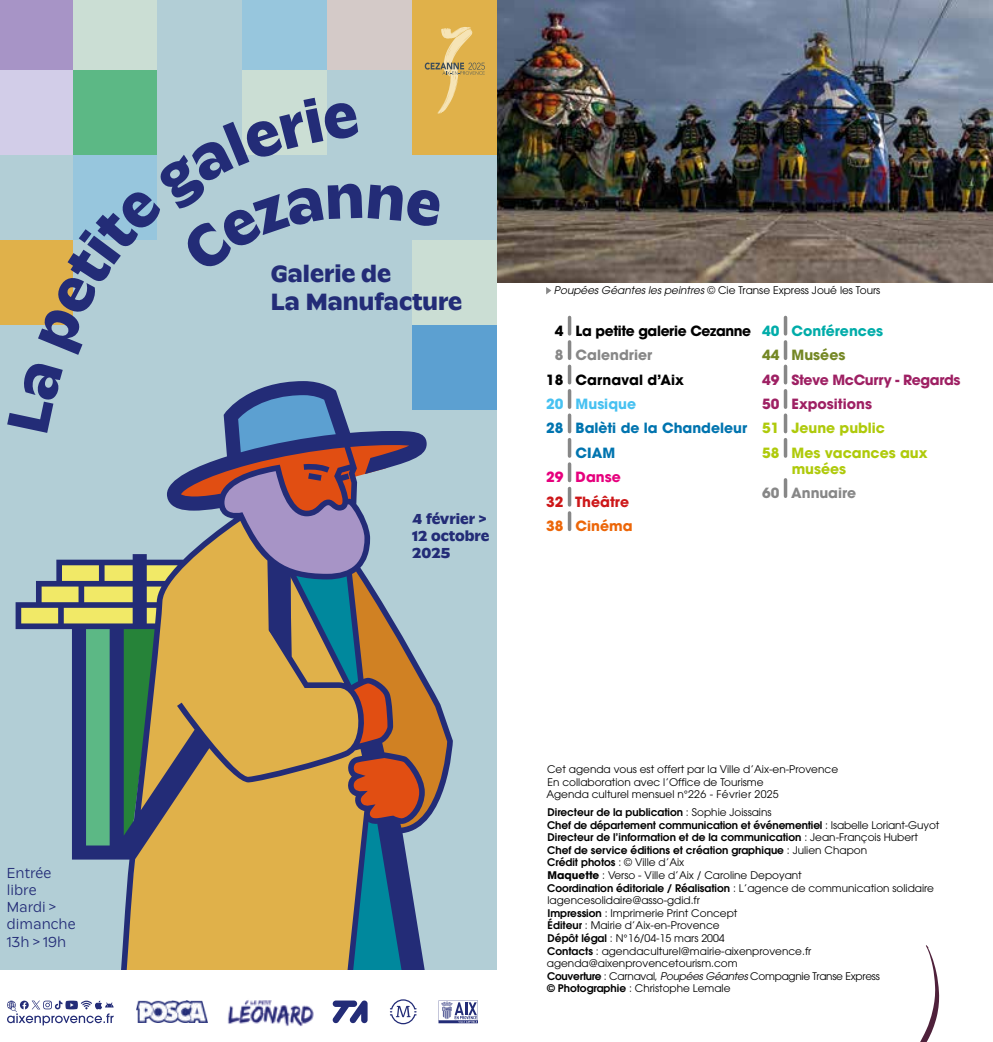
<style>
.page{position:relative;width:993px;height:1042px;background:#fff}
.page>*{position:absolute;margin:0;border:0;box-sizing:border-box;transform-origin:0 0}
.t1{font:700 23.28px/28px "Daimito Normal";color:#232c77}
.t2{font:14.35px/17.2px "Daimito Normal";color:#232c77}
.t3{font:700 14.35px/17.2px "Daimito Normal";color:#232c77}
.t4{font:700 14px/24.5px "ITC Avant Garde Pro";letter-spacing:-.015em;color:#9e2063}
.t5{font:700 14px/24.5px "ITC Avant Garde Pro";color:#afca0b}
.t6{font:700 14px/24.5px "ITC Avant Garde Pro";color:#0074af}
.t7{font:700 14px "ITC Avant Garde Pro";letter-spacing:-.025em;color:#000}
.t8{font:700 14px "ITC Avant Garde Pro";color:#878787}
.t9{font:700 14px "ITC Avant Garde Pro";color:#000}
.t10{font:700 14px "ITC Avant Garde Pro";color:#00aca9}
.t11{font:700 14px "ITC Avant Garde Pro";color:#47c1f1}
.t12{font:700 14px "ITC Avant Garde Pro";color:#cd1719}
.t13{font:700 14px "ITC Avant Garde Pro";color:#ec6608}
.t14{font:700 14px "ITC Avant Garde Pro";color:#748724}
.t15{font:700 14px "ITC Avant Garde Pro";color:#e6007d}
.t16{font:10.5px/12.6px "ITC Avant Garde Pro";color:#000}
.s1{font-style:italic}
.s2{font-family:"ITC Avant Garde Std";font-stretch:condensed}
.s3{font-weight:600}
.s4{font-weight:700}
</style>
<div class="page">
<svg style="left:546px;top:287px;width:5px;height:7px"></svg>
<img style="left:496px;top:0;width:496px;height:282px">
<div style="left:0;top:0;width:73px;height:70px;background:#a794c6"></div>
<div style="left:412px;top:0;width:84px;height:70px;background:#e0b14a"></div>
<div style="left:0;top:70px;width:73px;height:85px;background:#d2cde8"></div>
<div style="left:0;top:155px;width:73px;height:85px;background:#b2ced6"></div>
<div style="left:0;top:240px;width:73px;height:85px;background:#e0b14a"></div>
<div style="left:0;top:325px;width:73px;height:85px;background:#b2ced6"></div>
<div style="left:0;top:410px;width:73px;height:85px;background:#b2ced6"></div>
<div style="left:0;top:495px;width:73px;height:85px;background:#b2ced6"></div>
<div style="left:0;top:580px;width:73px;height:84px;background:#b2ced6"></div>
<div style="left:73px;top:0;width:84px;height:70px;background:#cbded4"></div>
<div style="left:157px;top:0;width:85px;height:70px;background:#b2ced6"></div>
<div style="left:242px;top:0;width:85px;height:70px;background:#97c6dd"></div>
<div style="left:327px;top:0;width:85px;height:70px;background:#d4cac8"></div>
<div style="left:412px;top:70px;width:84px;height:85px;background:#e0b14a"></div>
<div style="left:412px;top:155px;width:84px;height:85px;background:#b2ced6"></div>
<div style="left:412px;top:240px;width:84px;height:85px;background:#cbded4"></div>
<div style="left:412px;top:325px;width:84px;height:85px;background:#5ca0d1"></div>
<div style="left:412px;top:410px;width:84px;height:85px;background:#b2ced6"></div>
<div style="left:412px;top:495px;width:84px;height:85px;background:#b2ced6"></div>
<div style="left:412px;top:580px;width:84px;height:84px;background:#b2ced6"></div>
<div style="left:0;top:664px;width:73px;height:85px;background:#b2ced6"></div>
<div style="left:0;top:749px;width:73px;height:85px;background:#b2ced6"></div>
<div style="left:412px;top:664px;width:84px;height:85px;background:#b2ced6"></div>
<div style="left:412px;top:749px;width:84px;height:85px;background:#b2ced6"></div>
<div style="left:0;top:834px;width:73px;height:85px;background:#b2ced6"></div>
<div style="left:0;top:919px;width:73px;height:85px;background:#b2ced6"></div>
<div style="left:412px;top:834px;width:84px;height:85px;background:#b2ced6"></div>
<div style="left:412px;top:919px;width:84px;height:85px;background:#b2ced6"></div>
<div style="left:0;top:970px;width:496px;height:72px;background:#fff"></div>
<svg style="left:438px;top:1000px;width:40px;height:23px"></svg>
<svg style="left:7px;top:1000px;width:107px;height:25px"></svg>
<img style="left:227px;top:1000px;width:87px;height:27px">
<svg style="left:390px;top:999px;width:26px;height:25px"></svg>
<img style="left:137px;top:1001px;width:70px;height:22px">
<svg style="left:332px;top:1000px;width:35px;height:23px"></svg>
<svg style="left:567px;top:317px;width:4px;height:17px"></svg>
<svg style="left:567px;top:342px;width:4px;height:16px"></svg>
<svg style="left:567px;top:366px;width:4px;height:17px"></svg>
<svg style="left:567px;top:391px;width:4px;height:16px"></svg>
<svg style="left:567px;top:415px;width:4px;height:17px"></svg>
<svg style="left:567px;top:440px;width:4px;height:16px"></svg>
<svg style="left:567px;top:464px;width:4px;height:16px"></svg>
<svg style="left:567px;top:488px;width:4px;height:17px"></svg>
<svg style="left:567px;top:513px;width:4px;height:16px"></svg>
<svg style="left:783px;top:317px;width:4px;height:17px"></svg>
<svg style="left:783px;top:342px;width:4px;height:16px"></svg>
<svg style="left:783px;top:366px;width:4px;height:17px"></svg>
<svg style="left:783px;top:391px;width:4px;height:16px"></svg>
<svg style="left:783px;top:415px;width:4px;height:17px"></svg>
<svg style="left:783px;top:440px;width:4px;height:16px"></svg>
<svg style="left:783px;top:480px;width:4px;height:16px"></svg>
<svg style="left:920px;top:945px;width:19px;height:97px"></svg>
<svg style="left:15px;top:27px;width:469px;height:943px"></svg>
<h2 class="t2" style="left:7px;top:864px;width:70px">Entrée libre<br>Mardi &gt; dimanche<br>13h &gt; 19h</h2>
<h1 class="t1" style="left:271px;top:259px;width:193px">Galerie de<br>La Manufacture</h1>
<h2 class="t3" style="left:412px;top:510px;width:79px">4 février &gt;<br>12 octobre<br>2025</h2>
<p class="t16" style="left:553px;top:284px;width:328px"><span class="s1">Poupées Géantes les peintres</span> <span class="s2">©</span> Cie Transe Express Joué les Tours</p>
<h3 class="t7" style="left:554px;top:321px;width:198px">4 La petite galerie Cezanne</h3>
<h3 class="t8" style="left:554px;top:345px;width:99px">8 Calendrier</h3>
<h3 class="t9" style="left:546px;top:370px;width:139px">18 Carnaval d’Aix</h3>
<h3 class="t11" style="left:546px;top:394px;width:91px">20 Musique</h3>
<h3 class="t6" style="left:575px;top:416px;width:173px;text-indent:-29px">28 Balèti de la Chandeleur<br>CIAM</h3>
<h3 class="t15" style="left:546px;top:468px;width:76px">29 Danse</h3>
<h3 class="t12" style="left:546px;top:492px;width:84px">32 Théâtre</h3>
<h3 class="t13" style="left:546px;top:517px;width:88px">38 Cinéma</h3>
<h3 class="t10" style="left:761px;top:321px;width:122px">40 Conférences</h3>
<h3 class="t14" style="left:761px;top:345px;width:85px">44 Musées</h3>
<h3 class="t4" style="left:761px;top:367px;width:200px">49 Steve McCurry - Regards<br>50 Expositions</h3>
<h3 class="t5" style="left:761px;top:416px;width:167px">51 Jeune public<br>58 Mes vacances aux</h3>
<h3 class="t5" style="left:791px;top:456px;width:56px">musées</h3>
<h3 class="t8" style="left:761px;top:483px;width:96px">60 Annuaire</h3>
<p class="t16" style="left:546px;top:763px;width:293px">Cet agenda vous est offert par la Ville d’Aix-en-Provence<br>En collaboration avec l’Office de Tourisme<br>Agenda culturel mensuel n°226 - Février 2025</p>
<p class="t16" style="left:546px;top:805px;width:394px"><span class="s3">Directeur de la publication</span> : Sophie Joissains<br><span class="s3">Chef de département communication et événementiel</span> : Isabelle Loriant-Guyot <span class="s3">Directeur de l’information et de la communication</span> : Jean-François Hubert <span class="s3">Chef de service éditions et création graphique</span> : Julien Chapon<br><span class="s3">Crédit photos</span> : © Ville d’Aix<br><span class="s4">Maquette</span> : Verso - Ville d’Aix / Caroline Depoyant<br><span class="s3">Coordination éditoriale / Réalisation</span> : L’agence de communication solidaire lagencesolidaire@asso-gdid.fr<br><span class="s3">Impression</span> : Imprimerie Print Concept<br><span class="s3">Éditeur</span> : Mairie d’Aix-en-Provence<br><span class="s3">Dépôt légal</span> : N°16/04-15 mars 2004<br><span class="s3">Contacts</span> : agendaculturel@mairie-aixenprovence.fr agenda@aixenprovencetourism.com<br><span class="s3">Couverture</span> : Carnaval, <span class="s1">Poupées Géantes</span> Compagnie Transe Express<br><span class="s3">© Photographie</span> : Christophe Lemale</p>
</div>
